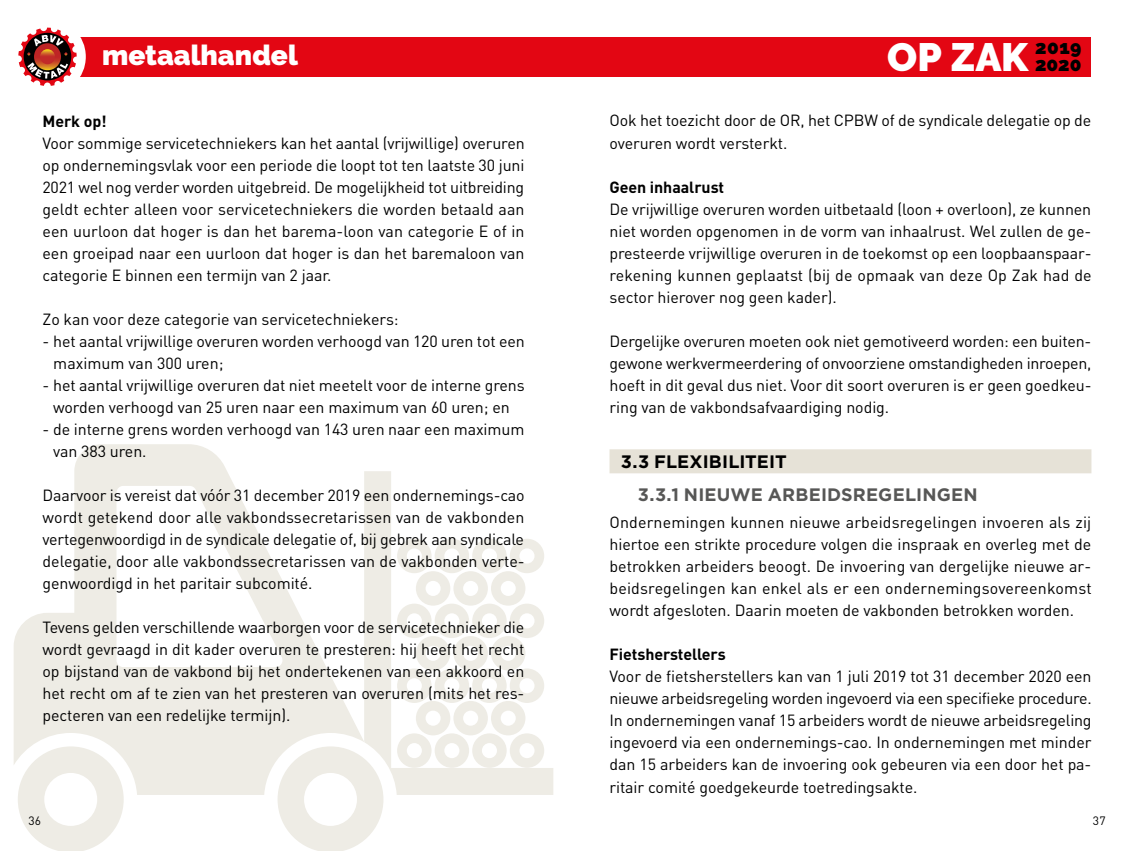
<style>
.page{position:relative;width:1134px;height:851px;background:#fff}
.page>*{position:absolute;margin:0;border:0;box-sizing:border-box;transform-origin:0 0}
.t1{font:900 39.4px "Raleway";color:#fff}
.t2{font:900 28px "Raleway";color:#fff}
.t3{font:900 19.2px "Raleway";color:#000}
.t4{font:700 18px "Gotham";letter-spacing:.01em;color:#575756}
.t5{font:700 18px "Gotham";color:#000}
.t6{font:16px/22px "DIN";letter-spacing:-.005em;color:#000;text-align:justify}
.t7{font:700 16px "DIN";letter-spacing:-.005em;color:#000}
.t8{font:12px "DIN";color:#000}
</style>
<div class="page">
<svg style="left:14px;top:444px;width:539px;height:406px"></svg>
<svg style="left:397px;top:538px;width:147px;height:229px"></svg>
<div style="left:609px;top:449px;width:482px;height:24px;background:#e6e2d7"></div>
<div style="left:43px;top:37px;width:1048px;height:40px;background:#e30613"></div>
<div style="left:9px;top:18px;width:77px;height:77px;background:#fff;border-radius:50%"></div>
<svg style="left:18px;top:28px;width:59px;height:58px"></svg>
<svg style="left:34px;top:43px;width:27px;height:27px"></svg>
<svg style="left:40px;top:49px;width:15px;height:15px"></svg>
<h2 class="t2" style="left:102px;top:39px;width:197px">metaalhandel</h2>
<h1 class="t1" style="left:887px;top:34px;width:196px">OP ZAK <sup>2019</sup></h1>
<p class="t3" style="left:1035px;top:53px;width:48px">2020</p>
<p class="t7" style="left:43px;top:110px;width:66px">Merk op!</p>
<p class="t6" style="left:43px;top:132px;width:484px">Voor sommige servicetechniekers kan het aantal (vrijwillige) overuren op ondernemingsvlak voor een periode die loopt tot ten laatste 30 juni 2021 wel nog verder worden uitgebreid. De mogelijkheid tot uitbreiding geldt echter alleen voor servicetechniekers die worden betaald aan een uurloon dat hoger is dan het barema-loon van categorie E of in een groeipad naar een uurloon dat hoger is dan het baremaloon van categorie E binnen een termijn van 2 jaar.</p>
<p class="t6" style="left:43px;top:308px;width:358px">Zo kan voor deze categorie van servicetechniekers:</p>
<p class="t6" style="left:53px;top:330px;width:473px;text-indent:-11px">- het aantal vrijwillige overuren worden verhoogd van 120 uren tot een maximum van 300 uren;</p>
<p class="t6" style="left:43px;top:374px;width:484px;text-align:center">- het aantal vrijwillige overuren dat niet meetelt voor de interne grens worden verhoogd van 25 uren naar een maximum van 60 uren; en</p>
<p class="t6" style="left:53px;top:418px;width:473px;text-indent:-11px">- de interne grens worden verhoogd van 143 uren naar een maximum van 383 uren.</p>
<p class="t6" style="left:43px;top:484px;width:484px">Daarvoor is vereist dat vóór 31 december 2019 een ondernemings-cao wordt getekend door alle vakbondssecretarissen van de vakbonden vertegenwoordigd in de syndicale delegatie of, bij gebrek aan syndicale delegatie, door alle vakbondssecretarissen van de vakbonden verte&shy;genwoordigd in het paritair subcomité.</p>
<p class="t6" style="left:43px;top:616px;width:483px">Tevens gelden verschillende waarborgen voor de servicetechnieker die wordt gevraagd in dit kader overuren te presteren: hij heeft het recht op bijstand van de vakbond bij het ondertekenen van een akkoord en het recht om af te zien van het presteren van overuren (mits het res&shy;pecteren van een redelijke termijn).</p>
<p class="t6" style="left:609px;top:109px;width:483px">Ook het toezicht door de OR, het CPBW of de syndicale delegatie op de overuren wordt versterkt.</p>
<p class="t7" style="left:609px;top:176px;width:116px">Geen inhaalrust</p>
<p class="t6" style="left:609px;top:197px;width:484px">De vrijwillige overuren worden uitbetaald (loon + overloon), ze kunnen niet worden opgenomen in de vorm van inhaalrust. Wel zullen de ge&shy;presteerde vrijwillige overuren in de toekomst op een loopbaanspaar&shy;rekening kunnen geplaatst (bij de opmaak van deze Op Zak had de sector hierover nog geen kader).</p>
<p class="t6" style="left:609px;top:329px;width:484px">Dergelijke overuren moeten ook niet gemotiveerd worden: een buiten&shy;gewone werkvermeerdering of onvoorziene omstandigheden inroepen, hoeft in dit geval dus niet. Voor dit soort overuren is er geen goedkeu&shy;ring van de vakbondsafvaardiging nodig.</p>
<p class="t5" style="left:621px;top:449px;width:167px">3.3 FLEXIBILITEIT</p>
<p class="t4" style="left:638px;top:482px;width:341px">3.3.1 NIEUWE ARBEIDSREGELINGEN</p>
<p class="t6" style="left:609px;top:511px;width:484px">Ondernemingen kunnen nieuwe arbeidsregelingen invoeren als zij hiertoe een strikte procedure volgen die inspraak en overleg met de betrokken arbeiders beoogt. De invoering van dergelijke nieuwe ar&shy;beidsregelingen kan enkel als er een ondernemingsovereenkomst wordt afgesloten. Daarin moeten de vakbonden betrokken worden.</p>
<p class="t7" style="left:609px;top:644px;width:118px">Fietsherstellers</p>
<p class="t6" style="left:609px;top:665px;width:484px">Voor de fietsherstellers kan van 1 juli 2019 tot 31 december 2020 een nieuwe arbeidsregeling worden ingevoerd via een specifieke procedure.<br>In ondernemingen vanaf 15 arbeiders wordt de nieuwe arbeidsregeling ingevoerd via een ondernemings-cao. In ondernemingen met minder dan 15 arbeiders kan de invoering ook gebeuren via een door het pa&shy;ritair comité goedgekeurde toetredingsakte.</p>
<p class="t8" style="left:28px;top:813px;width:14px">36</p>
<p class="t8" style="left:1093px;top:813px;width:14px">37</p>
</div>
